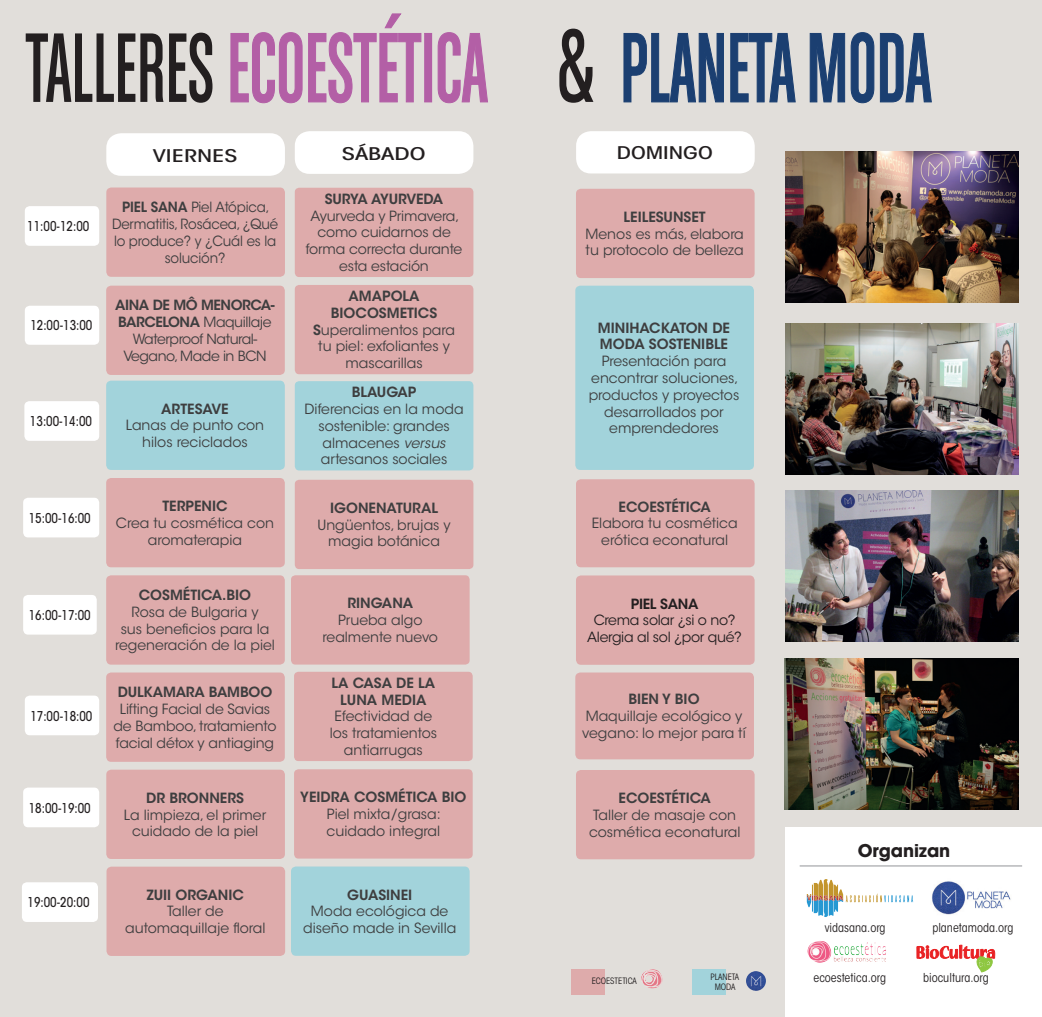
<style>
.page{position:relative;width:1042px;height:1017px;background:#e1deda}
.page>*{position:absolute;margin:0;border:0;box-sizing:border-box;transform-origin:0 0}
.t1{font:105px "Chalet Comprime Cologne Sixty";color:#b35fa6;scale:.77 1}
.t2{font:700 17.5px "ITC Avant Garde Std";color:#231f20}
.t3{font:500 condensed 17.32px "ITC Avant Garde Std";color:#231f20;scale:1.46 1}
.t4{font:500 condensed 17.32px "ITC Avant Garde Std";color:#231f20;scale:1.39 1}
.t5{font:500 condensed 17.32px "ITC Avant Garde Std";color:#231f20;scale:1.49 1}
.t6{font:14px/16.8px "ITC Avant Garde Std";color:#3e3e3f;text-align:center}
.t7{font:600 14px/16.8px "ITC Avant Garde Std";color:#3e3e3f}
.t8{font:14px/16.8px "ITC Avant Garde Std";color:#3e3e3f;text-align:center;scale:.95 1}
.t9{font:14px/16.8px "ITC Avant Garde Std";letter-spacing:-.03em;color:#3e3e3f;text-align:center}
.t10{font:14px/16.8px "ITC Avant Garde Std";letter-spacing:-.02em;color:#231f20;text-align:center}
.t11{font:600 14px "ITC Avant Garde Std";letter-spacing:-.02em;color:#231f20}
.t12{font:500 condensed 13.47px "ITC Avant Garde Std";color:#231f20;scale:.91 1}
.t13{font:condensed 12.25px "ITC Avant Garde Std";color:#231f20}
.t14{font:condensed 8.75px/10.5px "ITC Avant Garde Std";color:#231f20;text-align:center}
.s1{color:#231f20}
.s2{color:#1b3f71}
.s3{font-weight:600}
.s4{font-style:italic}
</style>
<div class="page">
<svg style="left:230px;top:13px;width:192px;height:91px"></svg>
<div style="left:425px;top:33px;width:7px;height:69px;border:1px solid #b35fa6"></div>
<svg style="left:437px;top:32px;width:51px;height:72px"></svg>
<svg style="left:623px;top:33px;width:101px;height:70px"></svg>
<svg style="left:730px;top:33px;width:66px;height:70px"></svg>
<svg style="left:809px;top:32px;width:123px;height:72px"></svg>
<div style="left:106px;top:133px;width:179px;height:43px;background:#fff;border-radius:15px"></div>
<div style="left:295px;top:131px;width:178px;height:43px;background:#fff;border-radius:15px"></div>
<div style="left:576px;top:131px;width:179px;height:42px;background:#fff;border-radius:15px"></div>
<div style="left:25px;top:206px;width:74px;height:40px;background:#fff;border-radius:5px"></div>
<div style="left:25px;top:306px;width:74px;height:39px;background:#fff;border-radius:5px"></div>
<div style="left:24px;top:401px;width:75px;height:40px;background:#fff;border-radius:5px"></div>
<div style="left:23px;top:788px;width:76px;height:39px;background:#fff;border-radius:5px"></div>
<div style="left:22px;top:882px;width:76px;height:40px;background:#fff;border-radius:5px"></div>
<div style="left:106px;top:286px;width:179px;height:89px;background:#deabab;border-radius:5px"></div>
<div style="left:106px;top:381px;width:179px;height:89px;background:#a2d3db;border-radius:5px"></div>
<div style="left:106px;top:478px;width:179px;height:89px;background:#deabab;border-radius:5px"></div>
<div style="left:106px;top:575px;width:179px;height:90px;background:#deabab;border-radius:5px"></div>
<div style="left:106px;top:672px;width:179px;height:90px;background:#deabab;border-radius:5px"></div>
<div style="left:106px;top:770px;width:179px;height:89px;background:#deabab;border-radius:5px"></div>
<div style="left:106px;top:867px;width:179px;height:89px;background:#deabab;border-radius:5px"></div>
<div style="left:295px;top:188px;width:178px;height:89px;background:#deabab;border-radius:4px"></div>
<div style="left:295px;top:285px;width:178px;height:89px;background:#deabab;border-radius:4px"></div>
<div style="left:295px;top:381px;width:178px;height:89px;background:#a2d3db;border-radius:4px"></div>
<div style="left:295px;top:480px;width:178px;height:89px;background:#deabab;border-radius:4px"></div>
<div style="left:291px;top:575px;width:179px;height:90px;background:#deabab;border-radius:4px"></div>
<div style="left:294px;top:769px;width:179px;height:90px;background:#deabab;border-radius:4px"></div>
<div style="left:576px;top:189px;width:178px;height:89px;background:#deabab;border-radius:5px"></div>
<div style="left:576px;top:479px;width:178px;height:88px;background:#deabab;border-radius:5px"></div>
<div style="left:576px;top:575px;width:178px;height:90px;background:#deabab;border-radius:5px"></div>
<div style="left:291px;top:866px;width:179px;height:90px;background:#a2d3db;border-radius:5px"></div>
<div style="left:575px;top:672px;width:179px;height:87px;background:#deabab;border-radius:5px"></div>
<div style="left:576px;top:770px;width:178px;height:89px;background:#deabab;border-radius:5px"></div>
<div style="left:23px;top:498px;width:76px;height:39px;background:#fff;border-radius:5px"></div>
<div style="left:23px;top:595px;width:74px;height:40px;background:#fff;border-radius:5px"></div>
<div style="left:25px;top:696px;width:74px;height:39px;background:#fff;border-radius:5px"></div>
<div style="left:106px;top:188px;width:179px;height:89px;background:#deabab;border-radius:5px"></div>
<div style="left:575px;top:286px;width:179px;height:184px;background:#a2d3db;border-radius:5px"></div>
<div style="left:294px;top:672px;width:179px;height:89px;background:#deabab;border-radius:4px"></div>
<img style="left:785px;top:151px;width:234px;height:151px">
<img style="left:785px;top:659px;width:233px;height:150px">
<img style="left:785px;top:324px;width:234px;height:150px">
<div style="left:785px;top:827px;width:257px;height:190px;background:#fff"></div>
<svg style="left:916px;top:945px;width:79px;height:27px"></svg>
<svg style="left:807px;top:941px;width:12px;height:10px"></svg>
<img style="left:932px;top:881px;width:79px;height:34px">
<hr style="left:799px;top:865px;width:223px;height:1px;background:#939598">
<img style="left:785px;top:490px;width:234px;height:151px">
<svg style="left:807px;top:879px;width:106px;height:38px"></svg>
<div style="left:571px;top:969px;width:33px;height:26px;background:#deabab"></div>
<img style="left:641px;top:969px;width:21px;height:17px">
<div style="left:692px;top:969px;width:33px;height:25px;background:#a2d3db"></div>
<img style="left:746px;top:971px;width:20px;height:20px">
<h1 class="t1" style="left:26px;top:10px;width:1177px"><span class="s1">TALLERES</span> ECOESTÉTICA <span class="s1">&amp;</span> <span class="s2">PLANETA MODA</span></h1>
<p class="t12" style="left:27px;top:218px;width:70px">11:00-12:00</p>
<p class="t12" style="left:30px;top:317px;width:70px">12:00-13:00</p>
<p class="t12" style="left:30px;top:413px;width:70px">13:00-14:00</p>
<p class="t12" style="left:29px;top:510px;width:70px">15:00-16:00</p>
<p class="t12" style="left:29px;top:607px;width:70px">16:00-17:00</p>
<p class="t12" style="left:30px;top:707px;width:70px">17:00-18:00</p>
<p class="t12" style="left:29px;top:799px;width:70px">18:00-19:00</p>
<p class="t12" style="left:27px;top:894px;width:70px">19:00-20:00</p>
<p class="t3" style="left:153px;top:145px;width:59px">VIERNES</p>
<p class="t5" style="left:342px;top:143px;width:58px">SÁBADO</p>
<p class="t4" style="left:617px;top:143px;width:70px">DOMINGO</p>
<p class="t8" style="left:112px;top:199px;width:176px"><span class="s3">PIEL SANA</span> Piel Atópica,<br>Dermatitis, Rosácea, ¿Qué lo produce? y ¿Cuál es la solución?</p>
<p class="t9" style="left:115px;top:297px;width:161px"><span class="s3">AINA DE MÔ MENORCA-<br>BARCELONA</span> Maquillaje<br>Waterproof Natural-<br>Vegano, Made in BCN</p>
<p class="t7" style="left:161px;top:400px;width:69px">ARTESAVE</p>
<p class="t6" style="left:126px;top:417px;width:140px">Lanas de punto con hilos reciclados</p>
<p class="t7" style="left:162px;top:497px;width:67px">TERPENIC</p>
<p class="t6" style="left:116px;top:515px;width:160px">Crea tu cosmética con aromaterapia</p>
<p class="t7" style="left:139px;top:586px;width:114px">COSMÉTICA.BIO</p>
<p class="t6" style="left:115px;top:603px;width:161px">Rosa de Bulgaria y<br>sus beneficios para la regeneración de la piel</p>
<p class="t7" style="left:118px;top:684px;width:156px">DULKAMARA BAMBOO</p>
<p class="t6" style="left:114px;top:701px;width:164px">Lifting Facial de Savias de Bamboo, tratamiento facial détox y antiaging</p>
<p class="t7" style="left:146px;top:789px;width:99px">DR BRONNERS</p>
<p class="t6" style="left:124px;top:806px;width:144px">La limpieza, el primer cuidado de la piel</p>
<p class="t7" style="left:147px;top:886px;width:99px">ZUII ORGANIC</p>
<p class="t6" style="left:125px;top:903px;width:142px">Taller de automaquillaje floral</p>
<p class="t7" style="left:325px;top:190px;width:120px">SURYA AYURVEDA</p>
<p class="t6" style="left:306px;top:207px;width:158px">Ayurveda y Primavera, como cuidarnos de forma correcta durante esta estación</p>
<p class="t6" style="left:313px;top:288px;width:143px"><span class="s3">AMAPOLA<br>BIOCOSMETICS<br>S</span>uperalimentos para tu piel: exfoliantes y mascarillas</p>
<p class="t7" style="left:352px;top:384px;width:66px">BLAUGAP</p>
<p class="t6" style="left:305px;top:401px;width:160px">Diferencias en la moda sostenible: grandes almacenes <span class="s4">versus </span>artesanos sociales</p>
<p class="t7" style="left:330px;top:499px;width:109px">IGONENATURAL</p>
<p class="t6" style="left:317px;top:516px;width:135px">Ungüentos, brujas y magia botánica</p>
<p class="t7" style="left:347px;top:595px;width:67px">RINGANA</p>
<p class="t6" style="left:323px;top:612px;width:117px">Prueba algo realmente nuevo</p>
<p class="t7" style="left:332px;top:674px;width:105px;text-align:center">LA CASA DE LA<br>LUNA MEDIA</p>
<p class="t6" style="left:330px;top:708px;width:109px">Efectividad de los tratamientos antiarrugas</p>
<p class="t7" style="left:300px;top:789px;width:168px">YEIDRA COSMÉTICA BIO</p>
<p class="t6" style="left:327px;top:806px;width:116px;text-align:left">Piel mixta/grasa: cuidado integral</p>
<p class="t7" style="left:347px;top:886px;width:67px">GUASINEI</p>
<p class="t6" style="left:303px;top:903px;width:155px">Moda ecológica de diseño made in Sevilla</p>
<p class="t7" style="left:623px;top:208px;width:84px">LEILESUNSET</p>
<p class="t6" style="left:585px;top:225px;width:160px;text-align:left">Menos es más, elabora tu protocolo de belleza</p>
<p class="t7" style="left:598px;top:319px;width:134px">MINIHACKATON DE<br>MODA SOSTENIBLE</p>
<p class="t6" style="left:589px;top:353px;width:152px">Presentación para encontrar soluciones, productos y proyectos desarrollados por emprendedores</p>
<p class="t7" style="left:618px;top:498px;width:94px">ECOESTÉTICA</p>
<p class="t6" style="left:592px;top:515px;width:147px">Elabora tu cosmética erótica econatural</p>
<p class="t11" style="left:631px;top:595px;width:69px">PIEL SANA</p>
<p class="t10" style="left:587px;top:612px;width:156px">Crema solar ¿si o no?<br>Alergia al sol ¿por qué?</p>
<p class="t7" style="left:628px;top:691px;width:73px">BIEN Y BIO</p>
<p class="t6" style="left:582px;top:708px;width:165px;text-align:left">Maquillaje ecológico y vegano: lo mejor para tí</p>
<p class="t7" style="left:618px;top:789px;width:94px">ECOESTÉTICA</p>
<p class="t6" style="left:589px;top:807px;width:153px">Taller de masaje con cosmética econatural</p>
<p class="t14" style="left:592px;top:976px;width:47px">ECOESTETICA</p>
<p class="t14" style="left:710px;top:971px;width:30px">PLANETA<br>MODA</p>
<p class="t2" style="left:858px;top:839px;width:94px">Organizan</p>
<p class="t13" style="left:825px;top:920px;width:62px">vidasana.org</p>
<p class="t13" style="left:932px;top:920px;width:83px">planetamoda.org</p>
<p class="t13" style="left:813px;top:970px;width:74px">ecoestetica.org</p>
<p class="t13" style="left:923px;top:970px;width:67px">biocultura.org</p>
</div>
